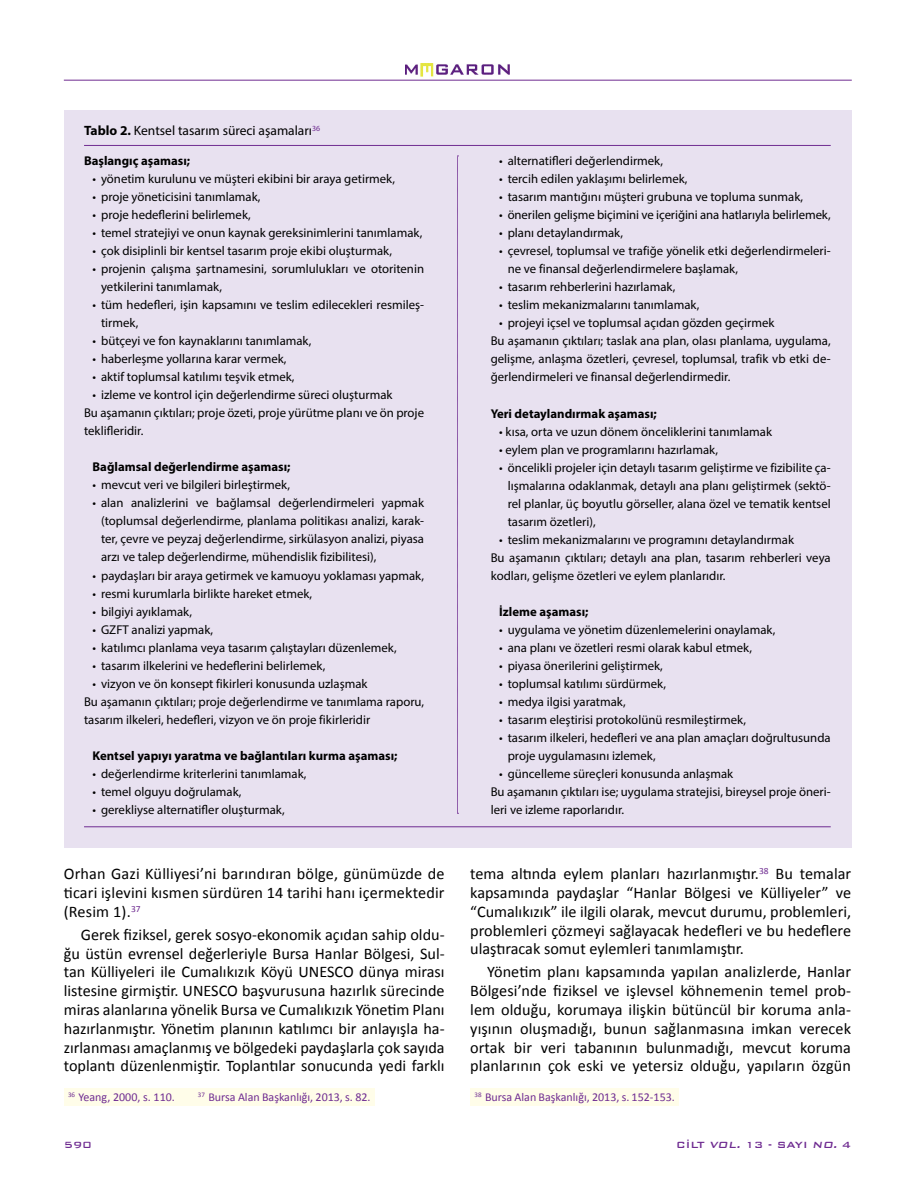
<style>
.page{position:relative;width:915px;height:1191px;background:#fff}
.page>*{position:absolute;margin:0;border:0;box-sizing:border-box;transform-origin:0 0}
.t1{font:16.2px/18.8px "Calibri";color:#000;text-align:justify}
.t2{font:13.5px "Myriad Pro";color:#000}
.t3{font:12.75px/18px "Myriad Pro";color:#000}
.t4{font:700 12.75px "Myriad Pro";color:#000}
.t5{font:12px "Calibri";color:#6f2c91}
.t6{font:500 12px "Bank Gothic BT";color:#6f2c91}
.s1{font-weight:700}
.s2{font-style:italic}
</style>
<div class="page">
<div style="left:64px;top:110px;width:786px;height:737px;background:#e8e1f0"></div>
<hr style="left:84px;top:145px;width:746px;height:1px;background:#6f2c91">
<hr style="left:84px;top:826px;width:746px;height:1px;background:#6f2c91">
<svg style="left:457px;top:156px;width:1px;height:658px"></svg>
<div style="left:64px;top:1088px;width:129px;height:17px;background:#fffde9"></div>
<div style="left:193px;top:1088px;width:181px;height:17px;background:#fffde9"></div>
<div style="left:470px;top:1088px;width:209px;height:17px;background:#fffde9"></div>
<img style="left:405px;top:64px;width:104px;height:16px">
<hr style="left:64px;top:80px;width:787px;height:1px;background:#6f2c91">
<p class="t2" style="left:84px;top:122px;width:237px"><span class="s1">Tablo 2.</span> Kentsel tasarım süreci aşamaları<sup>36</sup></p>
<p class="t4" style="left:84px;top:153px;width:108px">Başlangıç aşaması;</p>
<p class="t3" style="left:92px;top:170px;width:304px">• yönetim kurulunu ve müşteri ekibini bir araya getirmek,</p>
<p class="t3" style="left:92px;top:188px;width:169px">• proje yöneticisini tanımlamak,</p>
<p class="t3" style="left:92px;top:206px;width:160px">• proje hedeflerini belirlemek,</p>
<p class="t3" style="left:92px;top:224px;width:331px">• temel stratejiyi ve onun kaynak gereksinimlerini tanımlamak,</p>
<p class="t3" style="left:92px;top:242px;width:301px">• çok disiplinli bir kentsel tasarım proje ekibi oluşturmak,</p>
<p class="t3" style="left:101px;top:260px;width:324px;text-indent:-9px">• projenin çalışma şartnamesini, sorumlulukları ve otoritenin yetkilerini tanımlamak,</p>
<p class="t3" style="left:101px;top:296px;width:324px;text-indent:-9px">• tüm hedefleri, işin kapsamını ve teslim edilecekleri resmileş&shy;tirmek,</p>
<p class="t3" style="left:92px;top:332px;width:220px">• bütçeyi ve fon kaynaklarını tanımlamak,</p>
<p class="t3" style="left:92px;top:350px;width:195px">• haberleşme yollarına karar vermek,</p>
<p class="t3" style="left:92px;top:368px;width:203px">• aktif toplumsal katılımı teşvik etmek,</p>
<p class="t3" style="left:84px;top:386px;width:341px;text-indent:9px">• izleme ve kontrol için değerlendirme süreci oluşturmak<br>Bu aşamanın çıktıları; proje özeti, proje yürütme planı ve ön proje teklifleridir.</p>
<p class="t4" style="left:92px;top:459px;width:199px">Bağlamsal değerlendirme aşaması;</p>
<p class="t3" style="left:92px;top:476px;width:199px">• mevcut veri ve bilgileri birleştirmek,</p>
<p class="t3" style="left:101px;top:494px;width:324px;text-align:justify;text-indent:-9px">• alan analizlerini ve bağlamsal değerlendirmeleri yapmak (toplumsal değerlendirme, planlama politikası analizi, karak&shy;ter, çevre ve peyzaj değerlendirme, sirkülasyon analizi, piyasa arzı ve talep değerlendirme, mühendislik fizibilitesi),</p>
<p class="t3" style="left:92px;top:566px;width:333px">• paydaşları bir araya getirmek ve kamuoyu yoklaması yapmak,</p>
<p class="t3" style="left:92px;top:584px;width:221px">• resmi kurumlarla birlikte hareket etmek,</p>
<p class="t3" style="left:92px;top:602px;width:101px">• bilgiyi ayıklamak,</p>
<p class="t3" style="left:92px;top:620px;width:122px">• GZFT analizi yapmak,</p>
<p class="t3" style="left:92px;top:638px;width:305px">• katılımcı planlama veya tasarım çalıştayları düzenlemek,</p>
<p class="t3" style="left:92px;top:656px;width:234px">• tasarım ilkelerini ve hedeflerini belirlemek,</p>
<p class="t3" style="left:84px;top:674px;width:341px;text-indent:9px">• vizyon ve ön konsept fikirleri konusunda uzlaşmak<br>Bu aşamanın çıktıları; proje değerlendirme ve tanımlama raporu, tasarım ilkeleri, hedefleri, vizyon ve ön proje fikirleridir</p>
<p class="t4" style="left:92px;top:747px;width:306px">Kentsel yapıyı yaratma ve bağlantıları kurma aşaması;</p>
<p class="t3" style="left:92px;top:764px;width:215px">• değerlendirme kriterlerini tanımlamak,</p>
<p class="t3" style="left:92px;top:782px;width:150px">• temel olguyu doğrulamak,</p>
<p class="t3" style="left:92px;top:800px;width:194px">• gerekliyse alternatifler oluşturmak,</p>
<p class="t1" style="left:64px;top:864px;width:382px">Orhan Gazi Külliyesi’ni barındıran bölge, günümüzde de ticari işlevini kısmen sürdüren 14 tarihi hanı içermektedir (Resim 1).<sup>37</sup></p>
<p class="t1" style="left:64px;top:925px;width:382px;text-indent:17px">Gerek fiziksel, gerek sosyo-ekonomik açıdan sahip oldu&shy;ğu üstün evrensel değerleriyle Bursa Hanlar Bölgesi, Sul&shy;tan Külliyeleri ile Cumalıkızık Köyü UNESCO dünya mirası listesine girmiştir. UNESCO başvurusuna hazırlık sürecinde miras alanlarına yönelik Bursa ve Cumalıkızık Yönetim Planı hazırlanmıştır. Yönetim planının katılımcı bir anlayışla ha&shy;zırlanması amaçlanmış ve bölgedeki paydaşlarla çok sayıda toplantı düzenlenmiştir. Toplantılar sonucunda yedi farklı</p>
<p class="t3" style="left:499px;top:152px;width:165px">• alternatifleri değerlendirmek,</p>
<p class="t3" style="left:499px;top:170px;width:190px">• tercih edilen yaklaşımı belirlemek,</p>
<p class="t3" style="left:499px;top:188px;width:305px">• tasarım mantığını müşteri grubuna ve topluma sunmak,</p>
<p class="t3" style="left:499px;top:206px;width:333px">• önerilen gelişme biçimini ve içeriğini ana hatlarıyla belirlemek,</p>
<p class="t3" style="left:499px;top:224px;width:125px">• planı detaylandırmak,</p>
<p class="t3" style="left:507px;top:242px;width:324px;text-indent:-9px">• çevresel, toplumsal ve trafiğe yönelik etki değerlendirmeleri&shy;ne ve finansal değerlendirmelere başlamak,</p>
<p class="t3" style="left:499px;top:278px;width:177px">• tasarım rehberlerini hazırlamak,</p>
<p class="t3" style="left:499px;top:296px;width:201px">• teslim mekanizmalarını tanımlamak,</p>
<p class="t3" style="left:490px;top:314px;width:341px;text-indent:9px">• projeyi içsel ve toplumsal açıdan gözden geçirmek<br>Bu aşamanın çıktıları; taslak ana plan, olası planlama, uygulama, gelişme, anlaşma özetleri, çevresel, toplumsal, trafik vb etki de&shy;ğerlendirmeleri ve finansal değerlendirmedir.</p>
<p class="t4" style="left:490px;top:405px;width:168px">Yeri detaylandırmak aşaması;</p>
<p class="t3" style="left:499px;top:422px;width:274px">• kısa, orta ve uzun dönem önceliklerini tanımlamak</p>
<p class="t3" style="left:499px;top:440px;width:220px">• eylem plan ve programlarını hazırlamak,</p>
<p class="t3" style="left:507px;top:458px;width:324px;text-align:justify;text-indent:-9px">• öncelikli projeler için detaylı tasarım geliştirme ve fizibilite ça&shy;lışmalarına odaklanmak, detaylı ana planı geliştirmek (sektö&shy;rel planlar, üç boyutlu görseller, alana özel ve tematik kentsel tasarım özetleri),</p>
<p class="t3" style="left:490px;top:530px;width:341px;text-indent:9px">• teslim mekanizmalarını ve programını detaylandırmak<br>Bu aşamanın çıktıları; detaylı ana plan, tasarım rehberleri veya kodları, gelişme özetleri ve eylem planlarıdır.</p>
<p class="t4" style="left:499px;top:603px;width:91px">İzleme aşaması;</p>
<p class="t3" style="left:499px;top:620px;width:277px">• uygulama ve yönetim düzenlemelerini onaylamak,</p>
<p class="t3" style="left:499px;top:638px;width:254px">• ana planı ve özetleri resmi olarak kabul etmek,</p>
<p class="t3" style="left:499px;top:656px;width:165px">• piyasa önerilerini geliştirmek,</p>
<p class="t3" style="left:499px;top:674px;width:168px">• toplumsal katılımı sürdürmek,</p>
<p class="t3" style="left:499px;top:692px;width:128px">• medya ilgisi yaratmak,</p>
<p class="t3" style="left:499px;top:710px;width:248px">• tasarım eleştirisi protokolünü resmileştirmek,</p>
<p class="t3" style="left:507px;top:728px;width:324px;text-indent:-9px">• tasarım ilkeleri, hedefleri ve ana plan amaçları doğrultusunda proje uygulamasını izlemek,</p>
<p class="t3" style="left:490px;top:764px;width:341px;text-indent:9px">• güncelleme süreçleri konusunda anlaşmak<br>Bu aşamanın çıktıları ise; uygulama stratejisi, bireysel proje öneri&shy;leri ve izleme raporlarıdır.</p>
<p class="t1" style="left:470px;top:864px;width:382px">tema altında eylem planları hazırlanmıştır.<sup>38</sup> Bu temalar kapsamında paydaşlar “Hanlar Bölgesi ve Külliyeler” ve “Cumalıkızık” ile ilgili olarak, mevcut durumu, problemleri, problemleri çözmeyi sağlayacak hedefleri ve bu hedeflere ulaştıracak somut eylemleri tanımlamıştır.</p>
<p class="t1" style="left:470px;top:962px;width:382px;text-indent:17px">Yönetim planı kapsamında yapılan analizlerde, Hanlar Bölgesi’nde fiziksel ve işlevsel köhnemenin temel prob&shy;lem olduğu, korumaya ilişkin bütüncül bir koruma anla&shy;yışının oluşmadığı, bunun sağlanmasına imkan verecek ortak bir veri tabanının bulunmadığı, mevcut koruma planlarının çok eski ve yetersiz olduğu, yapıların özgün</p>
<p class="t5" style="left:68px;top:1089px;width:108px"><sup>36</sup> Yeang, 2000, s. 110.</p>
<p class="t5" style="left:198px;top:1089px;width:174px"><sup>37</sup> Bursa Alan Başkanlığı, 2013, s. 82.</p>
<p class="t5" style="left:474px;top:1089px;width:202px"><sup>38</sup> Bursa Alan Başkanlığı, 2013, s. 152-153.</p>
<p class="t6" style="left:64px;top:1138px;width:29px">590</p>
<p class="t6" style="left:676px;top:1138px;width:176px">CİLT <span class="s2">VOL.</span> 13 - SAYI <span class="s2">NO.</span> 4</p>
</div>
